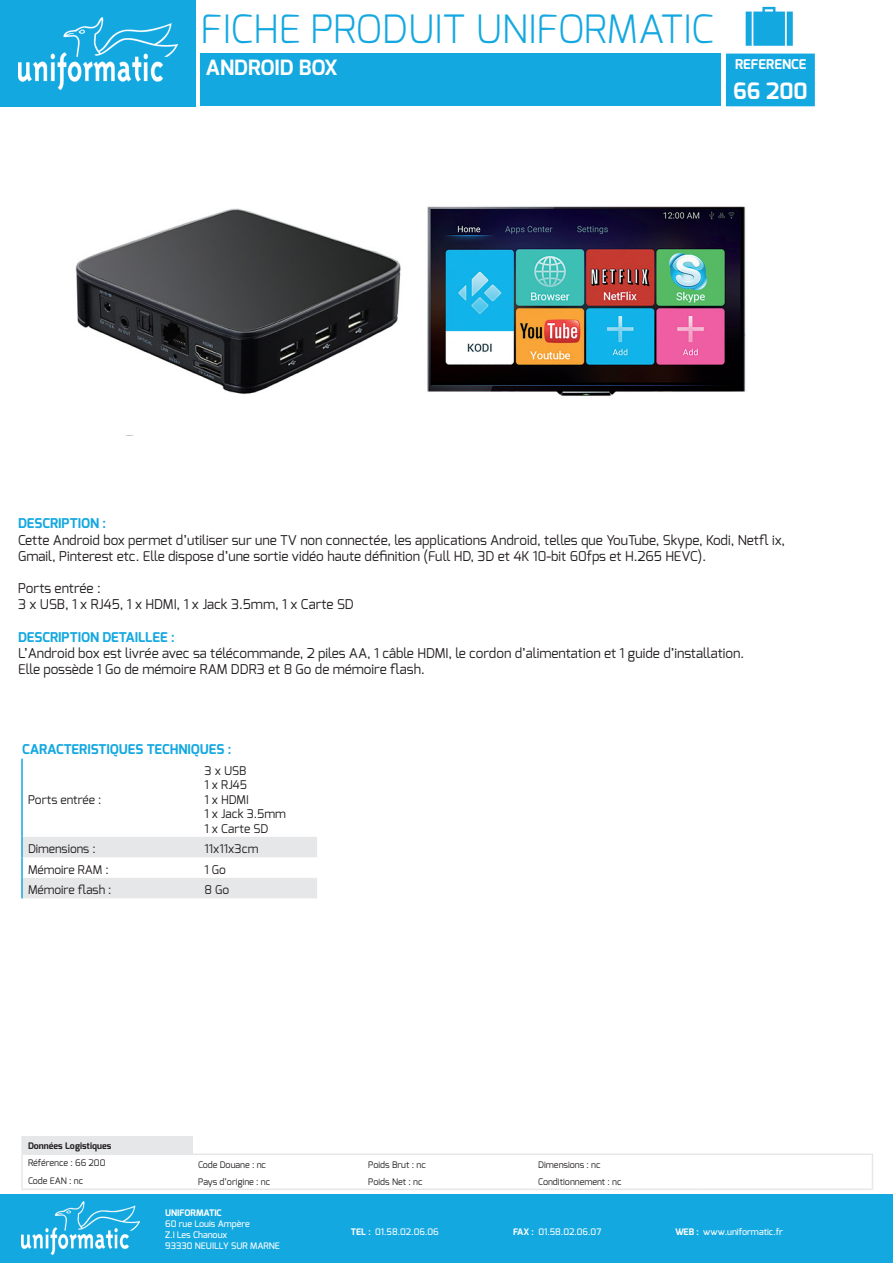
<style>
.page{position:relative;width:893px;height:1263px;background:#fff}
.page>*{position:absolute;margin:0;border:0;box-sizing:border-box;transform-origin:0 0}
.t1{font:300 39px "Exo";color:#14a8e0}
.t2{font:700 22.5px "Exo";color:#fff}
.t3{font:700 21px "Exo";color:#fff}
.t4{font:13.5px "Exo";color:#231f20}
.t5{font:700 13.5px "Exo";color:#14a8e0}
.t6{font:700 13.5px "Exo";color:#fff}
.t7{font:12px "Exo";color:#231f20}
.t8{font:9px "Exo";color:#231f20}
.t9{font:500 9px "Exo";color:#fff}
.t10{font:700 9px "Exo";color:#231f20}
.t11{font:700 9px "Exo";color:#fff}
.s1{font-weight:700}
</style>
<div class="page">
<img style="left:75px;top:208px;width:326px;height:187px">
<div style="left:90px;top:53px;width:480px;height:152px;background:#fff;border:3px solid #fff"></div>
<div style="left:0;top:1195px;width:893px;height:68px;background:#14a8e0"></div>
<div style="left:200px;top:54px;width:521px;height:52px;background:#14a8e0"></div>
<img style="left:21px;top:1201px;width:118px;height:53px">
<svg style="left:23px;top:837px;width:294px;height:61px"></svg>
<hr style="left:21px;top:759px;width:2px;height:78px;background:#14a8e0">
<hr style="left:21px;top:837px;width:2px;height:20px;background:#14a8e0">
<hr style="left:21px;top:857px;width:2px;height:21px;background:#14a8e0">
<hr style="left:21px;top:878px;width:2px;height:20px;background:#14a8e0">
<div style="left:0;top:0;width:196px;height:106px;background:#14a8e0"></div>
<img style="left:18px;top:17px;width:160px;height:73px">
<hr style="left:21px;top:1188px;width:171px;height:2px;background:#e6e7e9">
<hr style="left:192px;top:1188px;width:170px;height:2px;background:#e6e7e9">
<hr style="left:362px;top:1188px;width:170px;height:2px;background:#e6e7e9">
<hr style="left:532px;top:1188px;width:170px;height:2px;background:#e6e7e9">
<hr style="left:702px;top:1188px;width:171px;height:2px;background:#e6e7e9">
<hr style="left:21px;top:1136px;width:172px;height:1px;background:#e6e7e9">
<svg style="left:21px;top:1137px;width:852px;height:52px"></svg>
<hr style="left:21px;top:1153px;width:171px;height:2px;background:#e6e7e9">
<div style="left:726px;top:54px;width:89px;height:52px;background:#14a8e0"></div>
<img style="left:745px;top:6px;width:48px;height:40px">
<img style="left:410px;top:193px;width:336px;height:215px">
<p class="t1" style="left:200px;top:3px;width:515px">FICHE PRODUIT UNIFORMATIC</p>
<p class="t3" style="left:206px;top:54px;width:134px">ANDROID BOX</p>
<p class="t6" style="left:735px;top:56px;width:73px">REFERENCE</p>
<p class="t2" style="left:733px;top:77px;width:76px">66 200</p>
<p class="t5" style="left:18px;top:515px;width:90px">DESCRIPTION :</p>
<p class="t4" style="left:18px;top:531px;width:769px">Cette Android box permet d’utiliser sur une TV non connectée, les applications Android, telles que YouTube, Skype, Kodi, Netfl ix,</p>
<p class="t4" style="left:18px;top:547px;width:690px">Gmail, Pinterest etc. Elle dispose d’une sortie vidéo haute définition (Full HD, 3D et 4K 10-bit 60fps et H.265 HEVC).</p>
<p class="t4" style="left:18px;top:580px;width:84px">Ports entrée :</p>
<p class="t4" style="left:18px;top:596px;width:337px">3 x USB, 1 x RJ45, 1 x HDMI, 1 x Jack 3.5mm, 1 x Carte SD</p>
<p class="t5" style="left:18px;top:628px;width:158px">DESCRIPTION DETAILLEE :</p>
<p class="t4" style="left:18px;top:644px;width:728px">L’Android box est livrée avec sa télécommande, 2 piles AA, 1 câble HDMI, le cordon d’alimentation et 1 guide d’installation.</p>
<p class="t4" style="left:18px;top:661px;width:408px">Elle possède 1 Go de mémoire RAM DDR3 et 8 Go de mémoire flash.</p>
<p class="t5" style="left:22px;top:741px;width:211px">CARACTERISTIQUES TECHNIQUES :</p>
<p class="t7" style="left:28px;top:792px;width:75px">Ports entrée :</p>
<p class="t7" style="left:205px;top:763px;width:43px">3 x USB</p>
<p class="t7" style="left:205px;top:777px;width:44px">1 x RJ45</p>
<p class="t7" style="left:205px;top:792px;width:46px">1 x HDMI</p>
<p class="t7" style="left:205px;top:806px;width:83px">1 x Jack 3.5mm</p>
<p class="t7" style="left:205px;top:820px;width:65px">1 x Carte SD</p>
<p class="t7" style="left:28px;top:841px;width:69px">Dimensions :</p>
<p class="t7" style="left:205px;top:841px;width:55px">11x11x3cm</p>
<p class="t7" style="left:28px;top:861px;width:82px">Mémoire RAM :</p>
<p class="t7" style="left:205px;top:861px;width:23px">1 Go</p>
<p class="t7" style="left:28px;top:882px;width:85px">Mémoire flash :</p>
<p class="t7" style="left:205px;top:882px;width:26px">8 Go</p>
<p class="t10" style="left:28px;top:1140px;width:85px">Données Logistiques</p>
<p class="t8" style="left:28px;top:1157px;width:79px">Référence : 66 200</p>
<p class="t8" style="left:198px;top:1158px;width:69px">Code Douane : nc</p>
<p class="t8" style="left:368px;top:1158px;width:59px">Poids Brut : nc</p>
<p class="t8" style="left:538px;top:1158px;width:64px">Dimensions : nc</p>
<p class="t8" style="left:28px;top:1175px;width:57px">Code EAN : nc</p>
<p class="t8" style="left:198px;top:1176px;width:74px">Pays d’origine : nc</p>
<p class="t8" style="left:368px;top:1176px;width:56px">Poids Net : nc</p>
<p class="t8" style="left:538px;top:1176px;width:85px">Conditionnement : nc</p>
<p class="t11" style="left:165px;top:1207px;width:58px">UNIFORMATIC</p>
<p class="t9" style="left:165px;top:1218px;width:86px">60 rue Louis Ampère</p>
<p class="t9" style="left:165px;top:1229px;width:64px">Z.I Les Chanoux</p>
<p class="t9" style="left:165px;top:1239px;width:116px">93330 NEUILLY SUR MARNE</p>
<p class="t9" style="left:351px;top:1225px;width:89px"><span class="s1">TEL :</span> 01.58.02.06.06</p>
<p class="t9" style="left:513px;top:1225px;width:90px"><span class="s1">FAX :</span> 01.58.02.06.07</p>
<p class="t9" style="left:675px;top:1225px;width:109px"><span class="s1">WEB :</span> www.uniformatic.fr</p>
</div>
